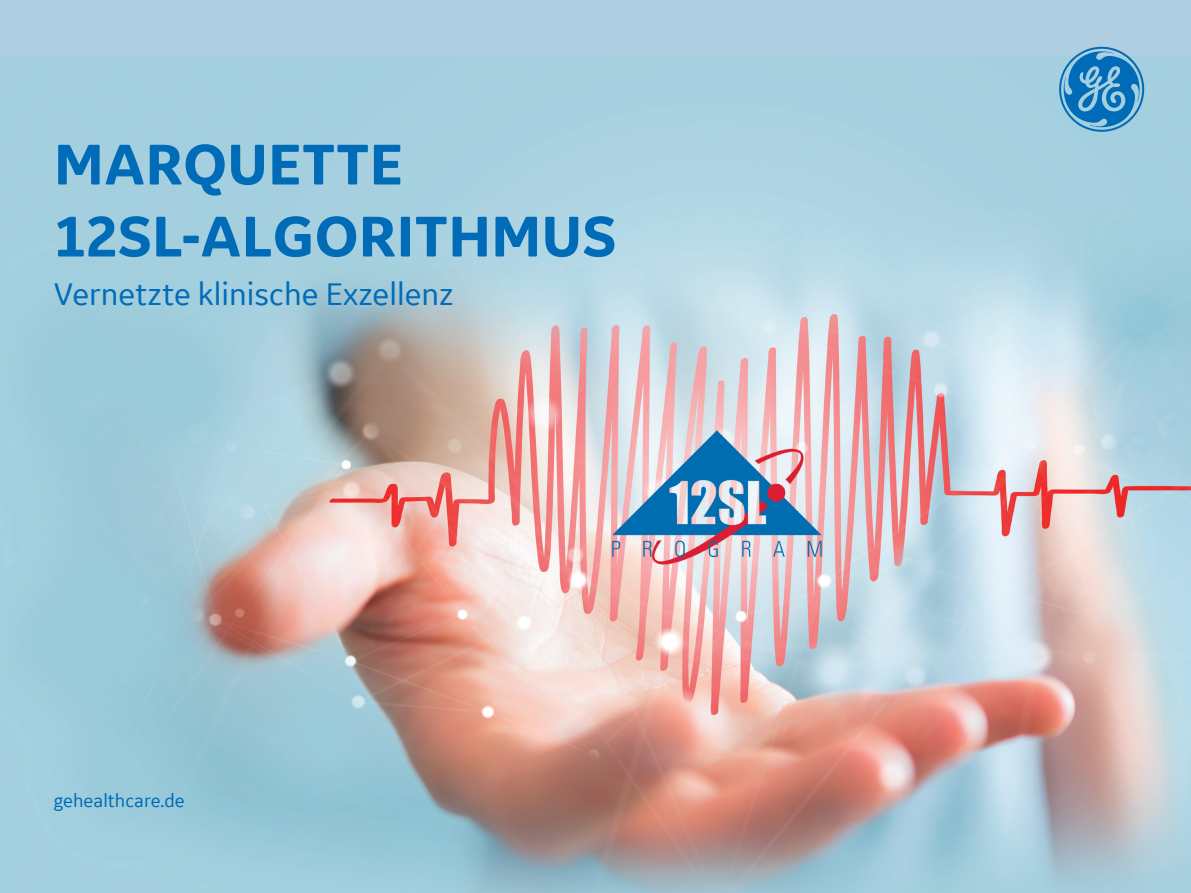
<style>
.page{position:relative;width:1191px;height:893px;background:#afcee2}
.page>*{position:absolute;margin:0;border:0;box-sizing:border-box;transform-origin:0 0}
._60pt_60-headline{font:700 60px/72px "GE Inspira Sans";color:#006cb7}
._22pt_25-subhead{font:33px "GE Inspira Sans";color:#006cb7}
.t1{font:19.5px "GE Inspira Sans";color:#006cb7}
</style>
<div class="page">
<img style="left:0;top:55px;width:1191px;height:838px">
<svg style="left:1059px;top:47px;width:85px;height:85px"></svg>
<p class="_60pt_60-headline" style="left:54px;top:127px;width:564px">MARQUETTE<br>12SL-ALGORITHMUS</p>
<p class="_22pt_25-subhead" style="left:54px;top:273px;width:401px">Vernetzte klinische Exzellenz</p>
<p class="t1" style="left:54px;top:788px;width:133px">gehealthcare.de</p>
</div>
